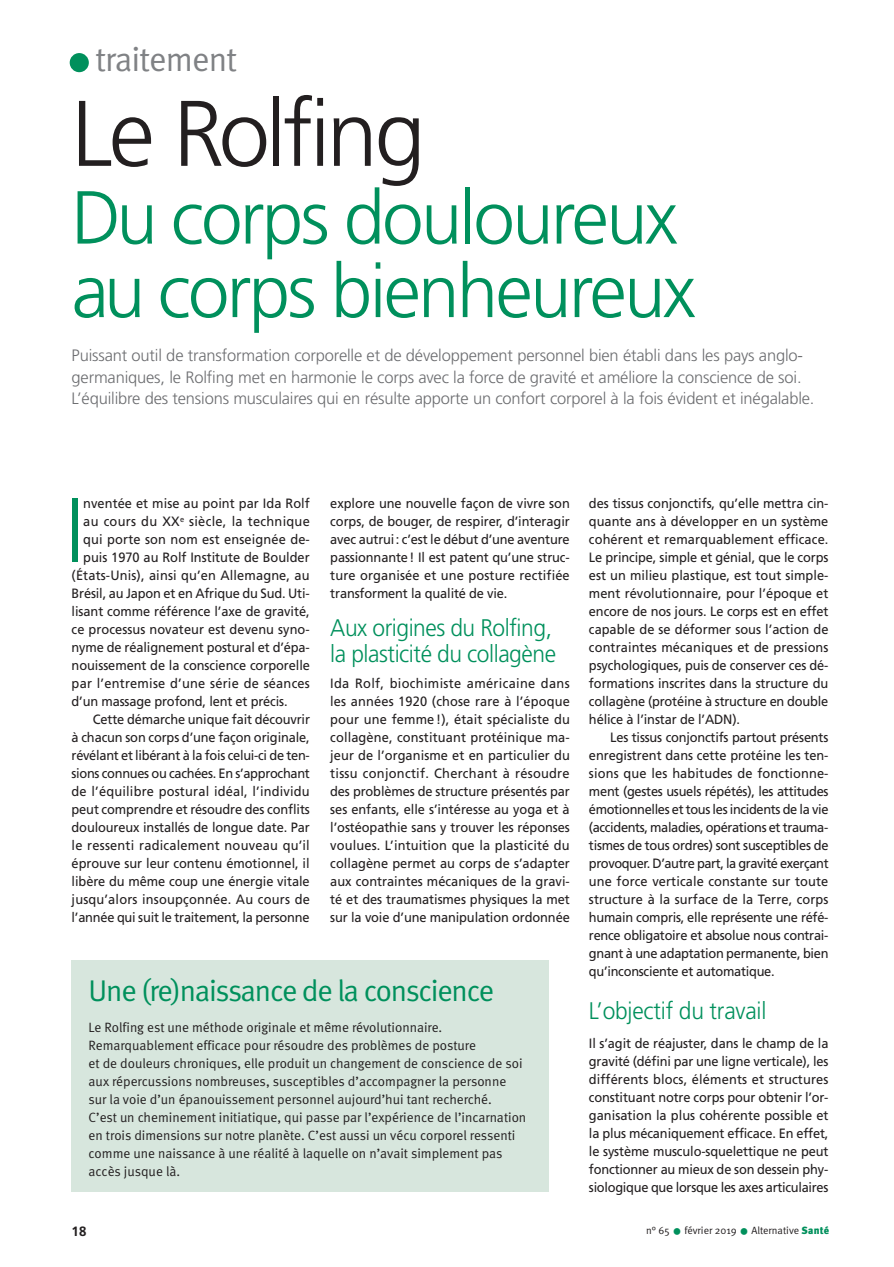
<style>
.page{position:relative;width:894px;height:1267px;background:#fff}
.page>*{position:absolute;margin:0;border:0;box-sizing:border-box;transform-origin:0 0}
.t1{font:300 93px "Frutiger";letter-spacing:-.04em;color:#231f20}
.t2{font:300 90.9px "Frutiger";color:#00905c;scale:.95 1}
.t3{font:300 75px/73.5px "Frutiger";letter-spacing:-.035em;color:#00905c}
.t4{font:34.05px "Meta Normal LF";letter-spacing:-.025em;color:#808285}
.t5{font:30px "Meta Normal LF";letter-spacing:-.045em;color:#00905c}
.t6{font:300 24px/25.5px "Frutiger";letter-spacing:-.02em;color:#00905c;scale:.95 1}
.t7{font:300 16.5px/21.8px "Frutiger";letter-spacing:-.01em;color:#6c6d70}
.t8{font:13.5px/18px "Frutiger";letter-spacing:-.01em;color:#231f20;text-align:justify;scale:.95 1}
.t9{font:13.5px/18px "Meta Normal LF";color:#231f20}
.t10{font:13.5px "Frutiger";letter-spacing:.015em;color:#231f20;scale:.95 1}
.t11{font:13.5px "Frutiger";letter-spacing:.01em;color:#231f20;scale:.95 1}
.t12{font:13.5px "Frutiger";letter-spacing:.02em;color:#231f20;scale:.95 1}
.t13{font:700 13.5px "Frutiger";color:#231f20}
.t14{font:10.5px "Meta Normal";color:#231f20}
.s1{font-family:"Minion Pro";font-size:25.5px;color:#00905c}
.s2{font-family:"Meta";font-weight:900;color:#00905c}
</style>
<div class="page">
<div style="left:70px;top:53px;width:19px;height:19px;background:#00905c;border-radius:50%"></div>
<div style="left:72px;top:960px;width:477px;height:232px;background:#d7e6dd"></div>
<h3 class="t4" style="left:96px;top:40px;width:143px">traitement</h3>
<h1 class="t1" style="left:72px;top:81px;width:355px">Le Rolfing</h1>
<h3 class="t3" style="left:72px;top:181px;width:626px">Du corps douloureux au corps bienheureux</h3>
<p class="t7" style="left:72px;top:344px;width:744px">Puissant outil de transformation corporelle et de développement personnel bien établi dans les pays anglo&shy;germaniques, le Rolfing met en harmonie le corps avec la force de gravité et améliore la conscience de soi.<br>L’équilibre des tensions musculaires qui en résulte apporte un confort corporel à la fois évident et inégalable.</p>
<h2 class="t2" style="left:65px;top:479px;width:22px">I</h2>
<p class="t8" style="left:83px;top:494px;width:240px">nventée et mise au point par Ida Rolf</p>
<p class="t12" style="left:83px;top:513px;width:240px">au cours du XX<sup>e</sup> siècle, la technique</p>
<p class="t11" style="left:83px;top:531px;width:240px">qui porte son nom est enseignée de-</p>
<p class="t8" style="left:83px;top:548px;width:240px">puis 1970 au Rolf Institute de Boulder</p>
<p class="t11" style="left:72px;top:567px;width:252px">(États-Unis), ainsi qu’en Allemagne, au</p>
<p class="t8" style="left:72px;top:584px;width:252px">Brésil, au Japon et en Afrique du Sud. Uti-</p>
<p class="t8" style="left:72px;top:602px;width:252px">lisant comme référence l’axe de gravité,</p>
<p class="t8" style="left:72px;top:620px;width:252px">ce processus novateur est devenu syno-</p>
<p class="t8" style="left:72px;top:638px;width:252px">nyme de réalignement postural et d’épa-</p>
<p class="t8" style="left:72px;top:656px;width:252px">nouissement de la conscience corporelle</p>
<p class="t10" style="left:72px;top:675px;width:252px">par l’entremise d’une série de séances</p>
<p class="t8" style="left:72px;top:692px;width:229px">d’un massage profond, lent et précis.</p>
<p class="t8" style="left:93px;top:710px;width:230px">Cette démarche unique fait découvrir</p>
<p class="t8" style="left:72px;top:728px;width:252px">à chacun son corps d’une façon originale,</p>
<p class="t8" style="left:72px;top:746px;width:252px">révélant et libérant à la fois celui-ci de ten-</p>
<p class="t8" style="left:72px;top:764px;width:252px">sions connues ou cachées. En s’approchant</p>
<p class="t10" style="left:72px;top:783px;width:252px">de l’équilibre postural idéal, l’individu</p>
<p class="t8" style="left:72px;top:800px;width:252px">peut comprendre et résoudre des conflits</p>
<p class="t8" style="left:72px;top:818px;width:252px">douloureux installés de longue date. Par</p>
<p class="t10" style="left:72px;top:837px;width:252px">le ressenti radicalement nouveau qu’il</p>
<p class="t8" style="left:72px;top:854px;width:252px">éprouve sur leur contenu émotionnel, il</p>
<p class="t8" style="left:72px;top:872px;width:252px">libère du même coup une énergie vitale</p>
<p class="t10" style="left:72px;top:891px;width:252px">jusqu’alors insoupçonnée. Au cours de</p>
<p class="t8" style="left:72px;top:908px;width:252px">l’année qui suit le traitement, la personne</p>
<p class="t8" style="left:330px;top:494px;width:254px">explore une nouvelle façon de vivre son corps, de bouger, de respirer, d’interagir avec autrui: c’est le début d’une aventure passionnante! Il est patent qu’une struc&shy;ture organisée et une posture rectifiée transforment la qualité de vie.</p>
<h3 class="t6" style="left:330px;top:615px;width:239px">Aux origines du Rolfing, la plasticité du collagène</h3>
<p class="t8" style="left:330px;top:674px;width:254px">Ida Rolf, biochimiste américaine dans les années 1920 (chose rare à l’époque pour une femme !), était spécialiste du collagène, constituant protéinique ma&shy;jeur de l’organisme et en particulier du tissu conjonctif. Cherchant à résoudre des problèmes de structure présentés par ses enfants, elle s’intéresse au yoga et à l’ostéopathie sans y trouver les réponses voulues. L’intuition que la plasticité du collagène permet au corps de s’adapter aux contraintes mécaniques de la gravi&shy;té et des traumatismes physiques la met sur la voie d’une manipulation ordonnée</p>
<h3 class="t5" style="left:89px;top:973px;width:407px">Une (re)naissance de la conscience</h3>
<p class="t9" style="left:89px;top:1018px;width:439px">Le Rolfing est une méthode originale et même révolutionnaire.<br>Remarquablement efficace pour résoudre des problèmes de posture<br>et de douleurs chroniques, elle produit un changement de conscience de soi aux répercussions nombreuses, susceptibles d’accompagner la personne sur la voie d’un épanouissement personnel aujourd’hui tant recherché.<br>C’est un cheminement initiatique, qui passe par l’expérience de l’incarnation en trois dimensions sur notre planète. C’est aussi un vécu corporel ressenti comme une naissance à une réalité à laquelle on n’avait simplement pas accès jusque là.</p>
<p class="t8" style="left:589px;top:494px;width:254px">des tissus conjonctifs, qu’elle mettra cin&shy;quante ans à développer en un système cohérent et remarquablement efficace.<br>Le principe, simple et génial, que le corps est un milieu plastique, est tout simple&shy;ment révolutionnaire, pour l’époque et encore de nos jours. Le corps est en effet capable de se déformer sous l’action de contraintes mécaniques et de pressions psychologiques, puis de conserver ces dé&shy;formations inscrites dans la structure du collagène (protéine à structure en double hélice à l’instar de l’ADN).</p>
<p class="t8" style="left:589px;top:728px;width:254px;text-indent:21px">Les tissus conjonctifs partout présents enregistrent dans cette protéine les ten&shy;sions que les habitudes de fonctionne&shy;ment (gestes usuels répétés), les attitudes émotionnelles et tous les incidents de la vie (accidents, maladies, opérations et trauma&shy;tismes de tous ordres) sont susceptibles de provoquer. D’autre part, la gravité exerçant une force verticale constante sur toute structure à la surface de la Terre, corps humain compris, elle représente une réfé&shy;rence obligatoire et absolue nous contrai&shy;gnant à une adaptation permanente, bien qu’inconsciente et automatique.</p>
<h3 class="t6" style="left:589px;top:997px;width:188px">L’objectif du travail</h3>
<p class="t8" style="left:589px;top:1034px;width:254px">Il s’agit de réajuster, dans le champ de la gravité (défini par une ligne verticale), les différents blocs, éléments et structures constituant notre corps pour obtenir l’or&shy;ganisation la plus cohérente possible et la plus mécaniquement efficace. En effet, le système musculo-squelettique ne peut fonctionner au mieux de son dessein phy&shy;siologique que lorsque les axes articulaires</p>
<p class="t13" style="left:72px;top:1223px;width:17px">18</p>
<p class="t14" style="left:646px;top:1225px;width:185px">n° 65 <span class="s1">•</span> février 2019 <span class="s1">•</span> Alternative <span class="s2">Santé</span></p>
</div>
